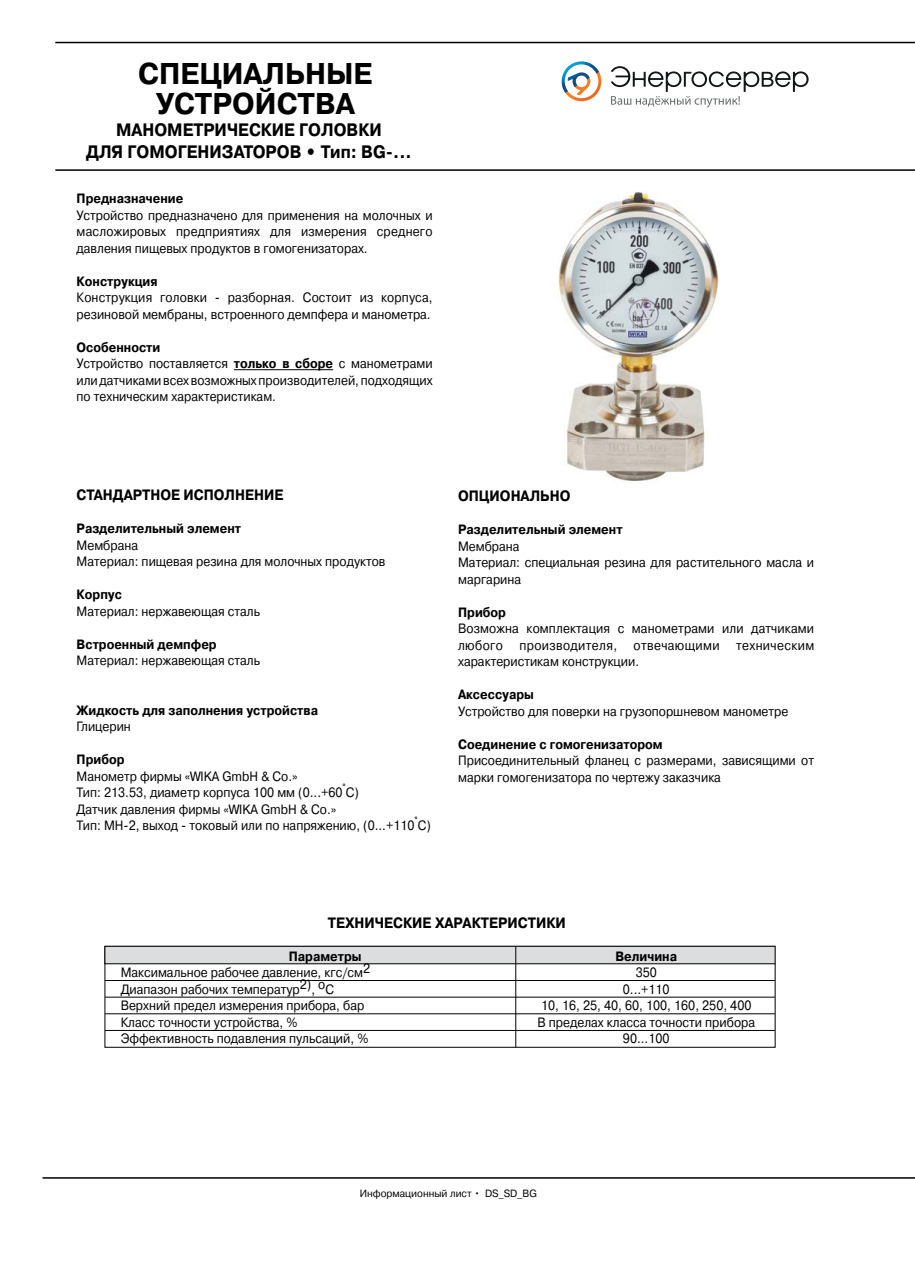
<style>
.page{position:relative;width:915px;height:1263px;background:#fff}
.page>*{position:absolute;margin:0;border:0;box-sizing:border-box;transform-origin:0 0}
.t1{font:700 30px/30px "Pragmatica C";color:#000;text-align:center;scale:.95 1}
.t2{font:700 18px/21.6px "Pragmatica C";color:#000;text-align:center;scale:.9 1}
.t3{font:700 15px "Pragmatica C";color:#000;scale:.9 1}
.t4{font:13.5px/16.5px "Pragmatica C";color:#000;scale:.9 1}
.t5{font:700 13.5px "Pragmatica C";color:#000;scale:.9 1}
.t6{font:10.5px "Pragmatica C";color:#000;scale:.95 1}
.s1{font-weight:700}
</style>
<div class="page">
<svg style="left:611px;top:66px;width:197px;height:41px"></svg>
<img style="left:565px;top:72px;width:36px;height:29px">
<img style="left:561px;top:61px;width:38px;height:32px">
<hr style="left:55px;top:42px;width:859px;height:1px;background:#000">
<hr style="left:55px;top:169px;width:859px;height:2px;background:#000">
<hr style="left:43px;top:1177px;width:871px;height:2px;background:#000">
<hr style="left:234px;top:369px;width:99px;height:1px;background:#000">
<img style="left:558px;top:192px;width:161px;height:289px">
<div style="left:104px;top:946px;width:671px;height:102px;border:1px solid #000"></div>
<div style="left:105px;top:946px;width:669px;height:18px;background:#dcddde"></div>
<div style="left:104px;top:946px;width:671px;height:18px;border:1px solid #000"></div>
<hr style="left:105px;top:980px;width:669px;height:1px;background:#000">
<hr style="left:105px;top:997px;width:669px;height:1px;background:#000">
<hr style="left:105px;top:1013px;width:669px;height:1px;background:#000">
<hr style="left:105px;top:1030px;width:669px;height:1px;background:#000">
<hr style="left:515px;top:946px;width:1px;height:101px;background:#000">
<h1 class="t1" style="left:138px;top:59px;width:248px">СПЕЦИАЛЬНЫЕ<br>УСТРОЙСТВА</h1>
<h2 class="t2" style="left:86px;top:120px;width:363px">МАНОМЕТРИЧЕСКИЕ ГОЛОВКИ<br>ДЛЯ ГОМОГЕНИЗАТОРОВ • Тип: ВG-...</h2>
<p class="t5" style="left:77px;top:191px;width:120px">Предназначение</p>
<p class="t4" style="left:77px;top:207px;width:397px;text-align:justify">Устройство предназначено для применения на молочных и масложировых предприятиях для измерения среднего давления пищевых продуктов в гомогенизаторах.</p>
<p class="t5" style="left:77px;top:274px;width:91px">Конструкция</p>
<p class="t4" style="left:77px;top:289px;width:397px">Конструкция головки - разборная. Состоит из корпуса, резиновой мембраны, встроенного демпфера и манометра.</p>
<p class="t4" style="left:77px;top:339px;width:397px"><span class="s1">Особенности<br></span>Устройство поставляется <span class="s1">только в сборе</span> с манометрами или датчиками всех возможных производителей, подходящих по техническим характеристикам.</p>
<p class="t3" style="left:77px;top:487px;width:231px">СТАНДАРТНОЕ ИСПОЛНЕНИЕ</p>
<p class="t5" style="left:77px;top:521px;width:184px">Разделительный элемент</p>
<p class="t4" style="left:77px;top:537px;width:344px">Мембрана<br>Материал: пищевая резина для молочных продуктов</p>
<p class="t5" style="left:77px;top:587px;width:52px">Корпус</p>
<p class="t4" style="left:77px;top:603px;width:205px">Материал: нержавеющая сталь</p>
<p class="t5" style="left:77px;top:637px;width:157px">Встроенный демпфер</p>
<p class="t4" style="left:77px;top:652px;width:205px">Материал: нержавеющая сталь</p>
<p class="t5" style="left:77px;top:703px;width:270px">Жидкость для заполнения устройства</p>
<p class="t4" style="left:77px;top:718px;width:62px">Глицерин</p>
<p class="t5" style="left:77px;top:752px;width:55px">Прибор</p>
<p class="t4" style="left:77px;top:768px;width:395px">Манометр фирмы «WIKA GmbH &amp; Co.»<br>Тип: 213.53, диаметр корпуса 100 мм (0...+60°С)<br>Датчик давления фирмы «WIKA GmbH &amp; Co.»<br>Тип: МН-2, выход - токовый или по напряжению, (0...+110°С)</p>
<p class="t3" style="left:458px;top:488px;width:126px">ОПЦИОНАЛЬНО</p>
<p class="t5" style="left:458px;top:522px;width:184px">Разделительный элемент</p>
<p class="t4" style="left:458px;top:538px;width:397px">Мембрана<br>Материал: специальная резина для растительного масла и маргарина</p>
<p class="t5" style="left:458px;top:605px;width:55px">Прибор</p>
<p class="t4" style="left:458px;top:620px;width:397px;text-align:justify">Возможна комплектация с манометрами или датчиками любого производителя, отвечающими техническим характеристикам конструкции.</p>
<p class="t5" style="left:458px;top:687px;width:86px">Аксессуары</p>
<p class="t4" style="left:458px;top:703px;width:368px">Устройство для поверки на грузопоршневом манометре</p>
<p class="t5" style="left:458px;top:736px;width:229px">Соединение с гомогенизатором</p>
<p class="t4" style="left:458px;top:752px;width:397px">Присоединительный фланец с размерами, зависящими от марки гомогенизатора по чертежу заказчика</p>
<p class="t3" style="left:328px;top:914px;width:266px">ТЕХНИЧЕСКИЕ ХАРАКТЕРИСТИКИ</p>
<p class="t5" style="left:289px;top:948px;width:82px">Параметры</p>
<p class="t5" style="left:615px;top:948px;width:70px">Величина</p>
<p class="t4" style="left:121px;top:964px;width:278px">Максимальное рабочее давление, кгс/см2</p>
<p class="t4" style="left:635px;top:964px;width:25px">350</p>
<p class="t4" style="left:121px;top:981px;width:238px">Диапазон рабочих температур2), оС</p>
<p class="t4" style="left:622px;top:981px;width:54px">0...+110</p>
<p class="t4" style="left:121px;top:997px;width:272px">Верхний предел измерения прибора, бар</p>
<p class="t4" style="left:541px;top:997px;width:235px">10, 16, 25, 40, 60, 100, 160, 250, 400</p>
<p class="t4" style="left:121px;top:1014px;width:198px">Класс точности устройства, %</p>
<p class="t4" style="left:537px;top:1014px;width:243px">В пределах класса точности прибора</p>
<p class="t4" style="left:121px;top:1030px;width:277px">Эффективность подавления пульсаций, %</p>
<p class="t4" style="left:622px;top:1030px;width:53px">90...100</p>
<p class="t6" style="left:359px;top:1187px;width:188px">Информационный лист • DS_SD_BG</p>
</div>
